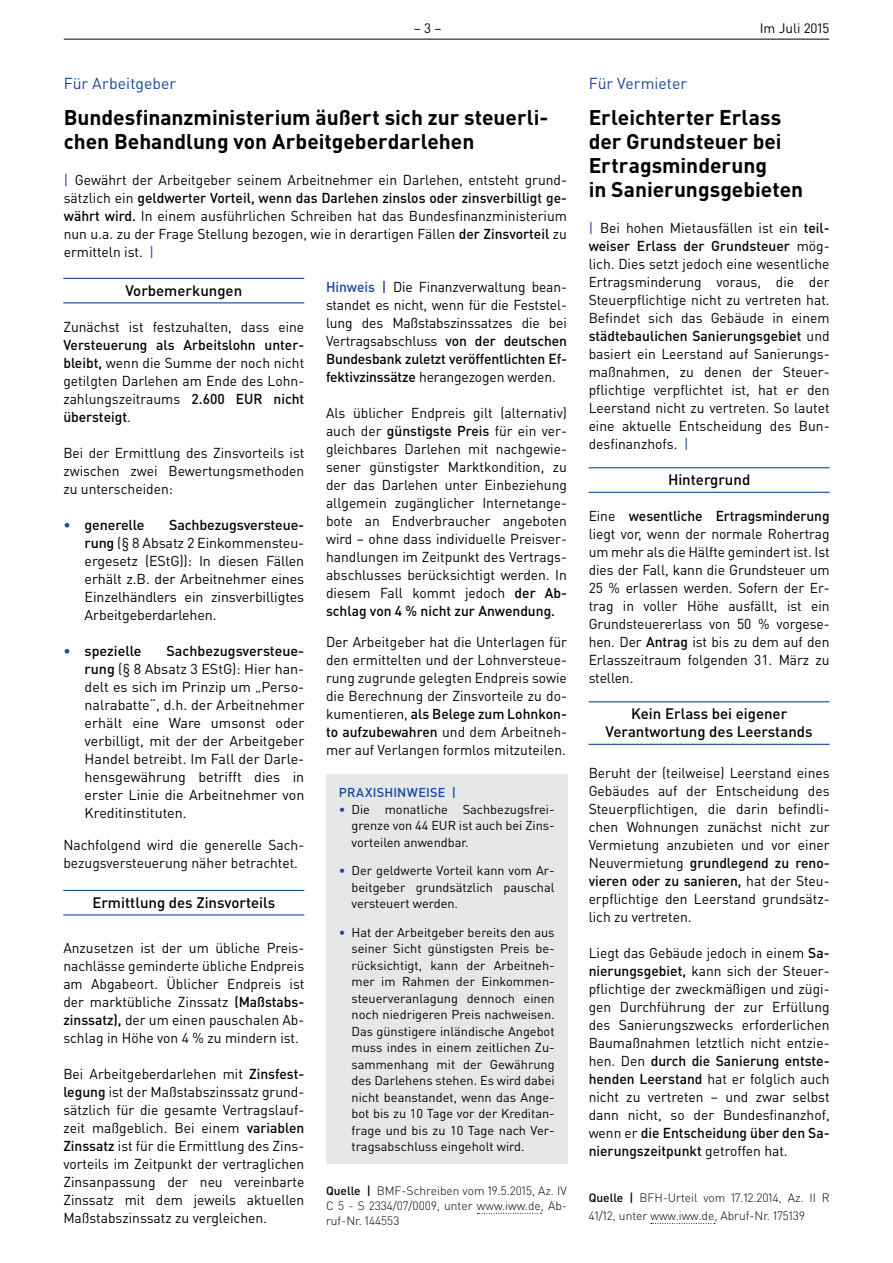
<style>
.page{position:relative;width:893px;height:1263px;background:#fff}
.page>*{position:absolute;margin:0;border:0;box-sizing:border-box;transform-origin:0 0}
.t1{font:700 21px/24px "DIN Pro";letter-spacing:-.005em;color:#000}
.t2{font:15.75px "DIN Pro";color:#17479e}
.t3{font:500 15px/18px "DIN Pro";color:#000;text-align:center}
.t4{font:14.25px/18px "DIN Pro";color:#000;text-align:justify}
.t5{font:500 14.25px "DIN Pro";letter-spacing:-.01em;color:#000}
.t6{font:13.5px "DIN Pro";color:#000}
.t7{font:12.75px/16.5px "DIN Pro";color:#000;text-align:justify}
.t8{font:500 12.75px "DIN Pro";letter-spacing:.02em;color:#17479e}
.t9{font:300 12px/15px "DIN Pro";color:#000}
.s1{color:#17479e}
.s2{font-weight:500}
.s3{font-weight:500;color:#17479e}
</style>
<div class="page">
<hr style="left:64px;top:39px;width:765px;height:1px;background:#000">
<hr style="left:589px;top:467px;width:241px;height:1px;background:#17479e">
<hr style="left:589px;top:492px;width:241px;height:1px;background:#17479e">
<hr style="left:589px;top:701px;width:241px;height:1px;background:#17479e">
<hr style="left:589px;top:744px;width:241px;height:1px;background:#17479e">
<svg style="left:651px;top:1223px;width:64px;height:1px"></svg>
<hr style="left:63px;top:278px;width:241px;height:1px;background:#17479e">
<hr style="left:63px;top:302px;width:241px;height:1px;background:#17479e">
<hr style="left:63px;top:890px;width:241px;height:1px;background:#17479e">
<hr style="left:63px;top:914px;width:241px;height:1px;background:#17479e">
<svg style="left:477px;top:1213px;width:64px;height:1px"></svg>
<div style="left:326px;top:774px;width:241px;height:390px;background:#e6e7e8"></div>
<p class="t6" style="left:414px;top:19px;width:29px">– 3 –</p>
<p class="t6" style="left:760px;top:19px;width:71px">Im Juli 2015</p>
<p class="t2" style="left:64px;top:73px;width:114px">Für Arbeitgeber</p>
<h1 class="t1" style="left:64px;top:105px;width:486px">Bundesfinanzministerium äußert sich zur steuerli&shy;chen Behandlung von Arbeitgeberdarlehen</h1>
<p class="t4" style="left:64px;top:171px;width:505px"><span class="s1">|</span> Gewährt der Arbeitgeber seinem Arbeitnehmer ein Darlehen, entsteht grund&shy;sätzlich ein <span class="s2">geldwerter Vorteil, wenn das Darlehen zinslos oder zinsverbilligt ge&shy;währt wird.</span> In einem ausführlichen Schreiben hat das Bundesfinanzministerium nun u.a. zu der Frage Stellung bezogen, wie in derartigen Fällen <span class="s2">der Zinsvorteil</span> zu ermitteln ist. <span class="s1">|</span></p>
<p class="t3" style="left:125px;top:281px;width:118px">Vorbemerkungen</p>
<p class="t4" style="left:63px;top:317px;width:242px">Zunächst ist festzuhalten, dass eine</p>
<p class="t4" style="left:63px;top:335px;width:242px"><span class="s2">Versteuerung als Arbeitslohn unter&shy;bleibt,</span> wenn die Summe der noch nicht getilgten Darlehen am Ende des Lohn&shy;zahlungszeitraums <span class="s2">2.600 EUR nicht übersteigt</span>.</p>
<p class="t4" style="left:63px;top:443px;width:242px">Bei der Ermittlung des Zinsvorteils ist zwischen zwei Bewertungsmethoden zu unterscheiden:</p>
<p class="t5" style="left:63px;top:515px;width:83px"><span class="s1">•</span> generelle</p>
<p class="t4" style="left:326px;top:277px;width:242px"><span class="s3">Hinweis |</span> Die Finanzverwaltung bean&shy;standet es nicht, wenn für die Feststel&shy;lung des Maßstabszinssatzes die bei Vertragsabschluss <span class="s2">von der deutschen Bundesbank zuletzt veröffentlichten Ef&shy;fektivzinssätze</span> herangezogen werden.</p>
<p class="t4" style="left:326px;top:403px;width:242px">Als üblicher Endpreis gilt (alternativ) auch der <span class="s2">günstigste Preis</span> für ein ver&shy;gleichbares Darlehen mit nachgewie&shy;sener günstigster Marktkondition, zu der das Darlehen unter Einbeziehung allgemein zugänglicher Internetange&shy;bote an Endverbraucher angeboten wird – ohne dass individuelle Preisver&shy;handlungen im Zeitpunkt des Vertrags&shy;abschlusses berücksichtigt werden. In diesem Fall kommt jedoch <span class="s2">der Ab&shy;schlag von 4 % nicht zur Anwendung.</span></p>
<p class="t4" style="left:326px;top:632px;width:242px">Der Arbeitgeber hat die Unterlagen für den ermittelten und der Lohnversteue&shy;rung zugrunde gelegten Endpreis sowie die Berechnung der Zinsvorteile zu do&shy;kumentieren, <span class="s2">als Belege zum Lohnkon&shy;to aufzubewahren</span> und dem Arbeitneh&shy;mer auf Verlangen formlos mitzuteilen.</p>
<p class="t8" style="left:339px;top:784px;width:119px">PRAXISHINWEISE |</p>
<p class="t7" style="left:351px;top:800px;width:205px;text-indent:-13px"><span class="s1">•</span> Die monatliche Sachbezugsfrei&shy;grenze von 44 EUR ist auch bei Zins&shy;vorteilen anwendbar.</p>
<p class="t7" style="left:351px;top:862px;width:205px;text-indent:-13px"><span class="s1">•</span> Der geldwerte Vorteil kann vom Ar&shy;beitgeber grundsätzlich pauschal versteuert werden.</p>
<p class="t7" style="left:351px;top:923px;width:205px;text-indent:-13px"><span class="s1">•</span> Hat der Arbeitgeber bereits den aus seiner Sicht günstigsten Preis be&shy;rücksichtigt, kann der Arbeitneh&shy;mer im Rahmen der Einkommen&shy;steuerveranlagung dennoch einen noch niedrigeren Preis nachweisen.<br>Das günstigere inländische Angebot muss indes in einem zeitlichen Zu&shy;sammenhang mit der Gewährung des Darlehens stehen. Es wird dabei nicht beanstandet, wenn das Ange&shy;bot bis zu 10 Tage vor der Kreditan&shy;frage und bis zu 10 Tage nach Ver&shy;tragsabschluss eingeholt wird.</p>
<p class="t9" style="left:326px;top:1183px;width:242px;text-align:justify"><span class="s2">Quelle |</span> BMF-Schreiben vom 19.5.2015, Az. IV C 5 - S 2334/07/0009, unter www.iww.de, Ab&shy;ruf-Nr. 144553</p>
<p class="t4" style="left:85px;top:515px;width:221px;text-indent:85px"><span class="s2">Sachbezugsversteue&shy;rung</span> (§ 8 Absatz 2 Einkommensteu&shy;ergesetz (EStG)): In diesen Fällen erhält z.B. der Arbeitnehmer eines Einzelhändlers ein zinsverbilligtes Arbeitgeberdarlehen.</p>
<p class="t5" style="left:63px;top:641px;width:80px"><span class="s1">•</span> spezielle</p>
<p class="t4" style="left:85px;top:641px;width:221px;text-indent:82px"><span class="s2">Sachbezugsversteue&shy;rung</span> (§ 8 Absatz 3 EStG): Hier han&shy;delt es sich im Prinzip um „Perso&shy;nalrabatte“, d.h. der Arbeitnehmer erhält eine Ware umsonst oder verbilligt, mit der der Arbeitgeber Handel betreibt. Im Fall der Darle&shy;hensgewährung betrifft dies in erster Linie die Arbeitnehmer von Kreditinstituten.</p>
<p class="t4" style="left:63px;top:835px;width:242px">Nachfolgend wird die generelle Sach&shy;bezugsversteuerung näher betrachtet.</p>
<p class="t3" style="left:92px;top:893px;width:184px">Ermittlung des Zinsvorteils</p>
<p class="t4" style="left:63px;top:939px;width:242px">Anzusetzen ist der um übliche Preis&shy;nachlässe geminderte übliche Endpreis am Abgabeort. Üblicher Endpreis ist der marktübliche Zinssatz <span class="s2">(Maßstabs&shy;zinssatz),</span> der um einen pauschalen Ab&shy;schlag in Höhe von 4 % zu mindern ist.</p>
<p class="t4" style="left:63px;top:1065px;width:242px">Bei Arbeitgeberdarlehen mit <span class="s2">Zinsfest&shy;legung</span> ist der Maßstabszinssatz grund&shy;sätzlich für die gesamte Vertragslauf&shy;zeit maßgeblich. Bei einem <span class="s2">variablen Zinssatz</span> ist für die Ermittlung des Zins&shy;vorteils im Zeitpunkt der vertraglichen Zinsanpassung der neu vereinbarte Zinssatz mit dem jeweils aktuellen Maßstabszinssatz zu vergleichen.</p>
<p class="t2" style="left:589px;top:73px;width:100px">Für Vermieter</p>
<h1 class="t1" style="left:589px;top:105px;width:216px">Erleichterter Erlass der Grundsteuer bei<br>Ertragsminderung<br>in Sanierungsgebieten</h1>
<p class="t4" style="left:589px;top:219px;width:242px"><span class="s1">|</span> Bei hohen Mietausfällen ist ein <span class="s2">teil&shy;weiser Erlass der Grundsteuer</span> mög&shy;lich. Dies setzt jedoch eine wesentliche Ertragsminderung voraus, die der Steuerpflichtige nicht zu vertreten hat.<br>Befindet sich das Gebäude in einem <span class="s2">städtebaulichen Sanierungsgebiet</span> und basiert ein Leerstand auf Sanierungs&shy;maßnahmen, zu denen der Steuer&shy;pflichtige verpflichtet ist, hat er den Leerstand nicht zu vertreten. So lautet eine aktuelle Entscheidung des Bun&shy;desfinanzhofs. <span class="s1">|</span></p>
<p class="t3" style="left:668px;top:470px;width:84px">Hintergrund</p>
<p class="t4" style="left:589px;top:507px;width:242px">Eine <span class="s2">wesentliche Ertragsminderung </span>liegt vor, wenn der normale Rohertrag um mehr als die Hälfte gemindert ist. Ist dies der Fall, kann die Grundsteuer um 25 % erlassen werden. Sofern der Er&shy;trag in voller Höhe ausfällt, ist ein Grundsteuererlass von 50 % vorgese&shy;hen. Der <span class="s2">Antrag</span> ist bis zu dem auf den Erlasszeitraum folgenden 31. März zu stellen.</p>
<p class="t3" style="left:606px;top:704px;width:208px">Kein Erlass bei eigener<br>Verantwortung des Leerstands</p>
<p class="t4" style="left:589px;top:763px;width:242px">Beruht der (teilweise) Leerstand eines Gebäudes auf der Entscheidung des Steuerpflichtigen, die darin befindli&shy;chen Wohnungen zunächst nicht zur Vermietung anzubieten und vor einer Neuvermietung <span class="s2">grundlegend zu reno&shy;vieren oder zu sanieren,</span> hat der Steu&shy;erpflichtige den Leerstand grundsätz&shy;lich zu vertreten.</p>
<p class="t4" style="left:589px;top:943px;width:242px">Liegt das Gebäude jedoch in einem <span class="s2">Sa&shy;nierungsgebiet,</span> kann sich der Steuer&shy;pflichtige der zweckmäßigen und zügi&shy;gen Durchführung der zur Erfüllung des Sanierungszwecks erforderlichen Baumaßnahmen letztlich nicht entzie&shy;hen. Den <span class="s2">durch die Sanierung entste&shy;henden Leerstand</span> hat er folglich auch nicht zu vertreten – und zwar selbst dann nicht, so der Bundesfinanzhof, wenn er <span class="s2">die Entscheidung über den Sa&shy;nierungszeitpunkt</span> getroffen hat.</p>
<p class="t9" style="left:589px;top:1188px;width:242px;line-height:18px"><span class="s2">Quelle |</span> BFH-Urteil vom 17.12.2014, Az. II R<br>41/12, unter www.iww.de, Abruf-Nr. 175139</p>
</div>
